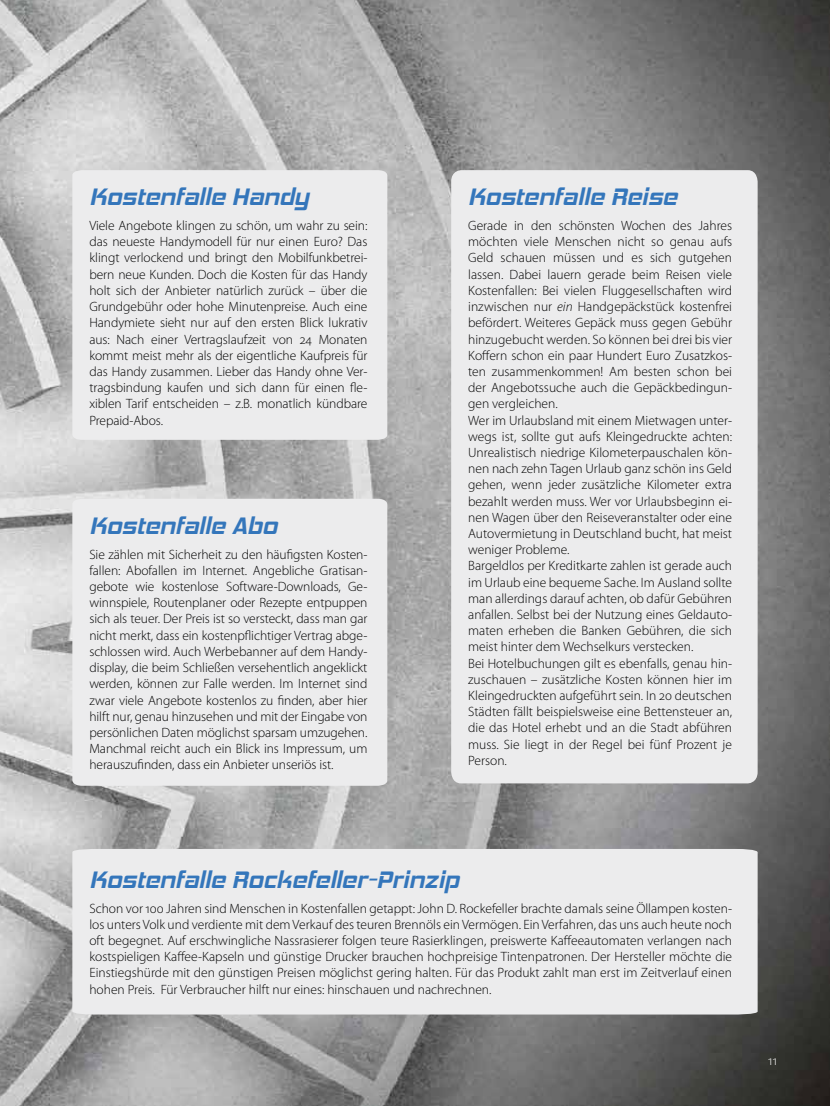
<style>
.page{position:relative;width:830px;height:1106px;background:#fff}
.page>*{position:absolute;margin:0;border:0;box-sizing:border-box;transform-origin:0 0}
.t1{font:italic 700 24px "Hemi Head Rg";color:#3476bb}
.t2{font:300 13.5px/16.2px "Myriad Pro";color:#000;text-align:justify}
.t3{font:300 13.5px "Myriad Pro";color:#fff}
.s1{font-style:italic}
</style>
<div class="page">
<img style="left:0;top:0;width:829px;height:1106px">
<div style="left:72px;top:170px;width:315px;height:270px;background:#ececed"></div>
<div style="left:72px;top:499px;width:315px;height:286px;background:#ececed"></div>
<div style="left:72px;top:849px;width:685px;height:165px;background:#ececed"></div>
<div style="left:451px;top:170px;width:306px;height:613px;background:#ececed"></div>
<h1 class="t1" style="left:89px;top:183px;width:221px">Kostenfalle Handy</h1>
<p class="t2" style="left:89px;top:217px;width:279px">Viele Angebote klingen zu schön, um wahr zu sein: das neueste Handymodell für nur einen Euro? Das klingt verlockend und bringt den Mobilfunkbetrei&shy;bern neue Kunden. Doch die Kosten für das Handy holt sich der Anbieter natürlich zurück – über die Grundgebühr oder hohe Minutenpreise. Auch eine Handymiete sieht nur auf den ersten Blick lukrativ aus: Nach einer Vertragslaufzeit von 24 Monaten kommt meist mehr als der eigentliche Kaufpreis für das Handy zusammen. Lieber das Handy ohne Ver&shy;tragsbindung kaufen und sich dann für einen fle&shy;xiblen Tarif entscheiden – z.B. monatlich kündbare Prepaid-Abos.</p>
<h1 class="t1" style="left:89px;top:511px;width:189px">Kostenfalle Abo</h1>
<p class="t2" style="left:89px;top:546px;width:279px">Sie zählen mit Sicherheit zu den häufigsten Kosten&shy;fallen: Abofallen im Internet. Angebliche Gratisan&shy;gebote wie kostenlose Software-Downloads, Ge&shy;winnspiele, Routenplaner oder Rezepte entpuppen sich als teuer. Der Preis ist so versteckt, dass man gar nicht merkt, dass ein kostenpflichtiger Vertrag abge&shy;schlossen wird. Auch Werbebanner auf dem Handy&shy;display, die beim Schließen versehentlich angeklickt werden, können zur Falle werden. Im Internet sind zwar viele Angebote kostenlos zu finden, aber hier hilft nur, genau hinzusehen und mit der Eingabe von persönlichen Daten möglichst sparsam umzugehen.<br>Manchmal reicht auch ein Blick ins Impressum, um herauszufinden, dass ein Anbieter unseriös ist.</p>
<h1 class="t1" style="left:468px;top:183px;width:211px">Kostenfalle Reise</h1>
<p class="t2" style="left:468px;top:217px;width:265px;text-align:left">Gerade in den schönsten Wochen des Jahres möchten viele Menschen nicht so genau aufs Geld schauen müssen und es sich gutgehen lassen. Dabei lauern gerade beim Reisen viele Kostenfallen: Bei vielen Fluggesellschaften wird inzwischen nur <span class="s1">ein</span> Handgepäckstück kostenfrei befördert. Weiteres Gepäck muss gegen Gebühr hinzugebucht werden. So können bei drei bis vier Koffern schon ein paar Hundert Euro Zusatzkos&shy;ten zusammenkommen! Am besten schon bei der Angebotssuche auch die Gepäckbedingun&shy;gen vergleichen.<br>Wer im Urlaubsland mit einem Mietwagen unter&shy;wegs ist, sollte gut aufs Kleingedruckte achten:<br>Unrealistisch niedrige Kilometerpauschalen kön&shy;nen nach zehn Tagen Urlaub ganz schön ins Geld gehen, wenn jeder zusätzliche Kilometer extra bezahlt werden muss. Wer vor Urlaubsbeginn ei&shy;nen Wagen über den Reiseveranstalter oder eine Autovermietung in Deutschland bucht, hat meist weniger Probleme.<br>Bargeldlos per Kreditkarte zahlen ist gerade auch im Urlaub eine bequeme Sache. Im Ausland sollte man allerdings darauf achten, ob dafür Gebühren anfallen. Selbst bei der Nutzung eines Geldauto&shy;maten erheben die Banken Gebühren, die sich meist hinter dem Wechselkurs verstecken.<br>Bei Hotelbuchungen gilt es ebenfalls, genau hin&shy;zuschauen – zusätzliche Kosten können hier im Kleingedruckten aufgeführt sein. In 20 deutschen Städten fällt beispielsweise eine Bettensteuer an, die das Hotel erhebt und an die Stadt abführen muss. Sie liegt in der Regel bei fünf Prozent je Person.</p>
<h1 class="t1" style="left:89px;top:865px;width:371px">Kostenfalle Rockefeller-Prinzip</h1>
<p class="t2" style="left:89px;top:899px;width:644px">Schon vor 100 Jahren sind Menschen in Kostenfallen getappt: John D. Rockefeller brachte damals seine Öllampen kosten&shy;los unters Volk und verdiente mit dem Verkauf des teuren Brennöls ein Vermögen. Ein Verfahren, das uns auch heute noch oft begegnet. Auf erschwingliche Nassrasierer folgen teure Rasierklingen, preiswerte Kaffeeautomaten verlangen nach kostspieligen Kaffee-Kapseln und günstige Drucker brauchen hochpreisige Tintenpatronen. Der Hersteller möchte die Einstiegshürde mit den günstigen Preisen möglichst gering halten. Für das Produkt zahlt man erst im Zeitverlauf einen hohen Preis. Für Verbraucher hilft nur eines: hinschauen und nachrechnen.</p>
<p class="t3" style="left:767px;top:1052px;width:10px">11</p>
</div>
